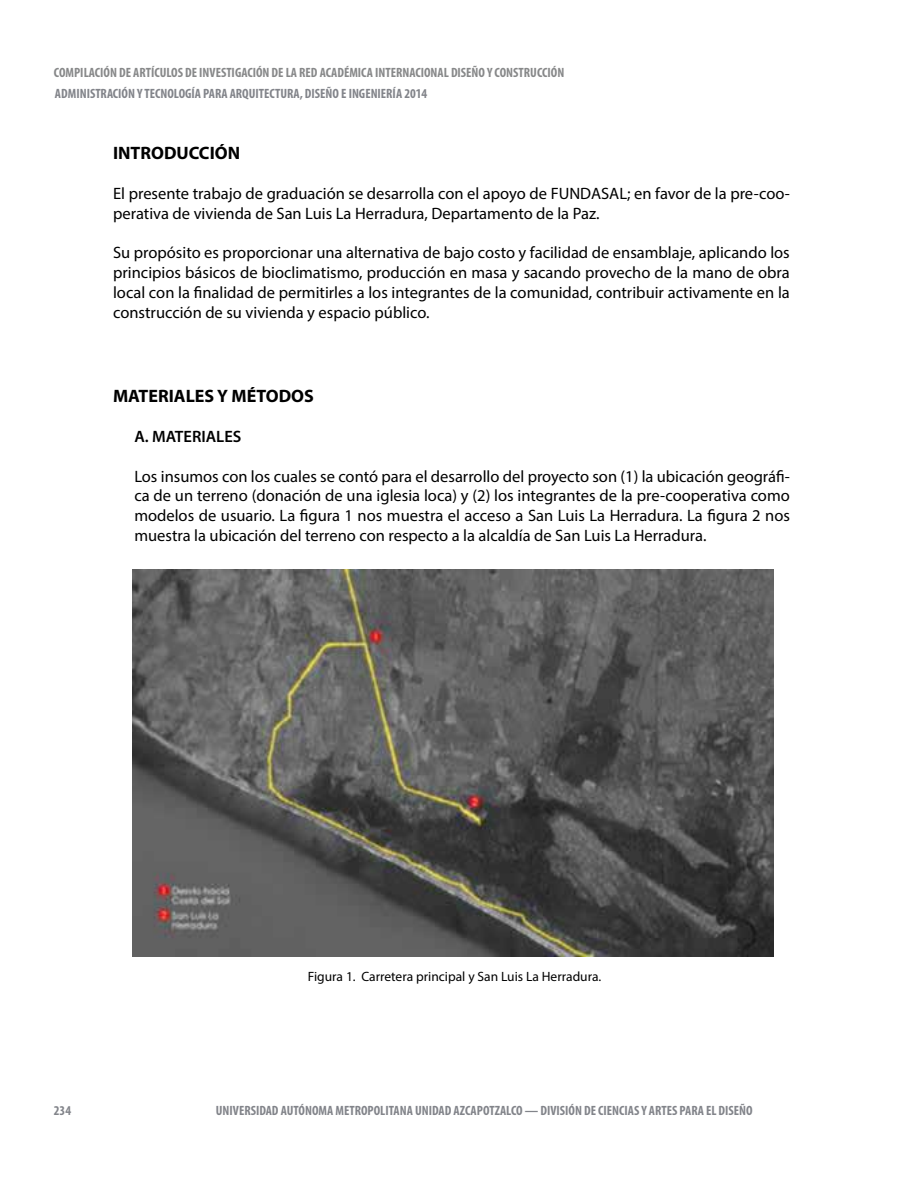
<style>
.page{position:relative;width:918px;height:1188px;background:#fff}
.page>*{position:absolute;margin:0;border:0;box-sizing:border-box;transform-origin:0 0}
.t1{font:700 18px "Myriad Pro";color:#000}
.t2{font:16.5px/19.8px "Myriad Pro";color:#000;text-align:justify}
.t3{font:600 16.5px "Myriad Pro";color:#000}
.t4{font:700 condensed 13.5px "Myriad Pro";color:#82848a}
.t5{font:700 condensed 13.5px "Myriad Pro";color:#878889}
.t6{font:13.5px "Myriad Pro";color:#000}
</style>
<div class="page">
<img style="left:133px;top:570px;width:641px;height:386px">
<p class="t5" style="left:54px;top:64px;width:512px">COMPILACIÓN DE ARTÍCULOS DE INVESTIGACIÓN DE LA RED ACADÉMICA INTERNACIONAL DISEÑO Y CONSTRUCCIÓN</p>
<p class="t4" style="left:55px;top:85px;width:374px">ADMINISTRACIÓN Y TECNOLOGÍA PARA ARQUITECTURA, DISEÑO E INGENIERÍA 2014</p>
<p class="t1" style="left:113px;top:142px;width:129px">INTRODUCCIÓN</p>
<p class="t2" style="left:113px;top:183px;width:678px">El presente trabajo de graduación se desarrolla con el apoyo de FUNDASAL; en favor de la pre-coo&shy;perativa de vivienda de San Luis La Herradura, Departamento de la Paz.</p>
<p class="t2" style="left:113px;top:243px;width:678px">Su propósito es proporcionar una alternativa de bajo costo y facilidad de ensamblaje, aplicando los principios básicos de bioclimatismo, producción en masa y sacando provecho de la mano de obra local con la finalidad de permitirles a los integrantes de la comunidad, contribuir activamente en la construcción de su vivienda y espacio público.</p>
<p class="t1" style="left:113px;top:385px;width:202px">MATERIALES Y MÉTODOS</p>
<p class="t3" style="left:134px;top:426px;width:109px">A. MATERIALES</p>
<p class="t2" style="left:134px;top:466px;width:657px">Los insumos con los cuales se contó para el desarrollo del proyecto son (1) la ubicación geográfi&shy;ca de un terreno (donación de una iglesia loca) y (2) los integrantes de la pre-cooperativa como modelos de usuario. La figura 1 nos muestra el acceso a San Luis La Herradura. La figura 2 nos muestra la ubicación del terreno con respecto a la alcaldía de San Luis La Herradura.</p>
<p class="t6" style="left:308px;top:968px;width:295px">Figura 1. Carretera principal y San Luis La Herradura.</p>
<p class="t4" style="left:54px;top:1102px;width:19px">234</p>
<p class="t4" style="left:216px;top:1102px;width:538px">UNIVERSIDAD AUTÓNOMA METROPOLITANA UNIDAD AZCAPOTZALCO — DIVISIÓN DE CIENCIAS Y ARTES PARA EL DISEÑO</p>
</div>
